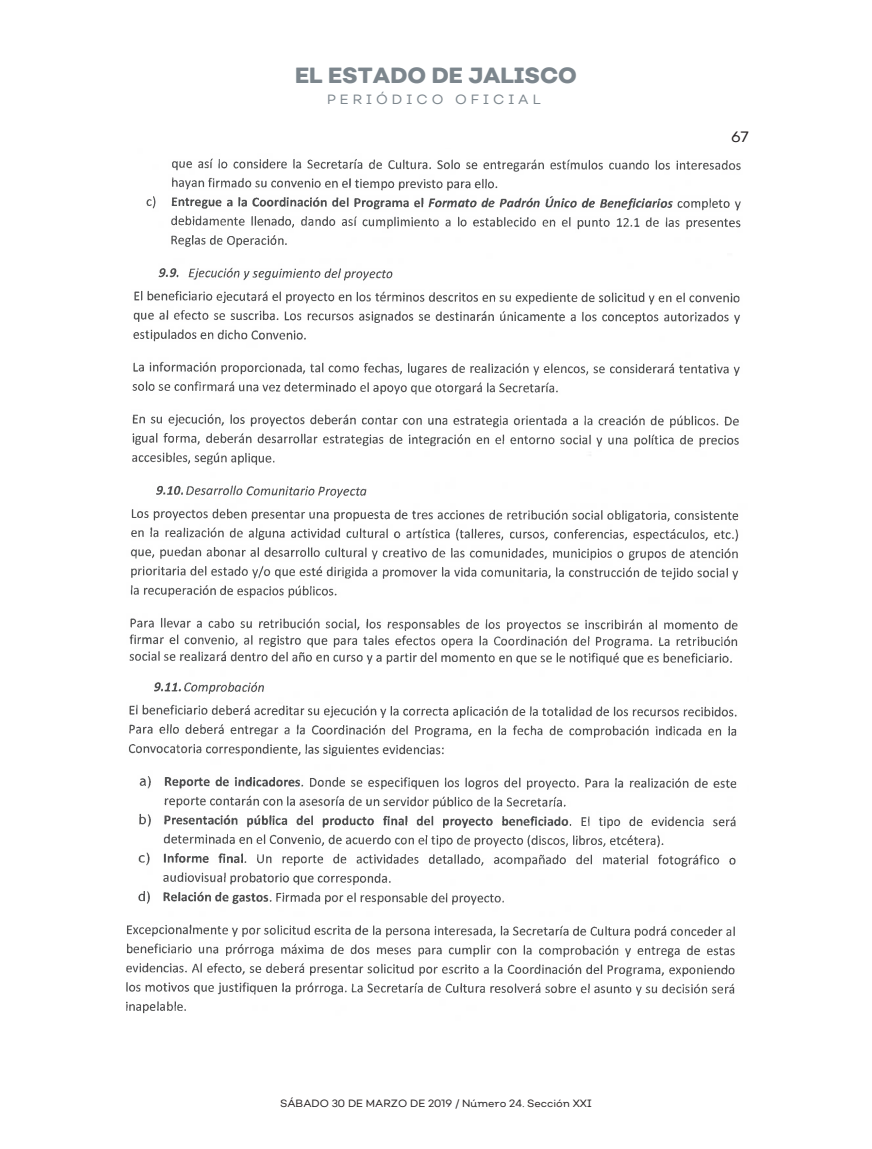
<style>
.page{position:relative;width:872px;height:1149px;background:#fff}
.page>*{position:absolute;margin:0;border:0;box-sizing:border-box;transform-origin:0 0}
.t1{font:800 21.9px "Nutmeg";color:#7c868d}
.t2{font:15px "Nutmeg Headline";color:#231f20}
.t3{font:13.35px "Nutmeg";letter-spacing:.3em;color:#7c868d}
.t4{font:10.5px "Nutmeg";color:#231f20}
</style>
<div class="page">
<img style="left:127px;top:158px;width:614px;height:856px">
<h1 class="t1" style="left:295px;top:61px;width:283px">EL ESTADO DE JALISCO</h1>
<p class="t3" style="left:327px;top:91px;width:215px">PERIÓDICO OFICIAL</p>
<h2 class="t2" style="left:731px;top:127px;width:19px">67</h2>
<p class="t4" style="left:280px;top:1096px;width:313px">SÁBADO 30 DE MARZO DE 2019 / Número 24. Sección XXI</p>
</div>
